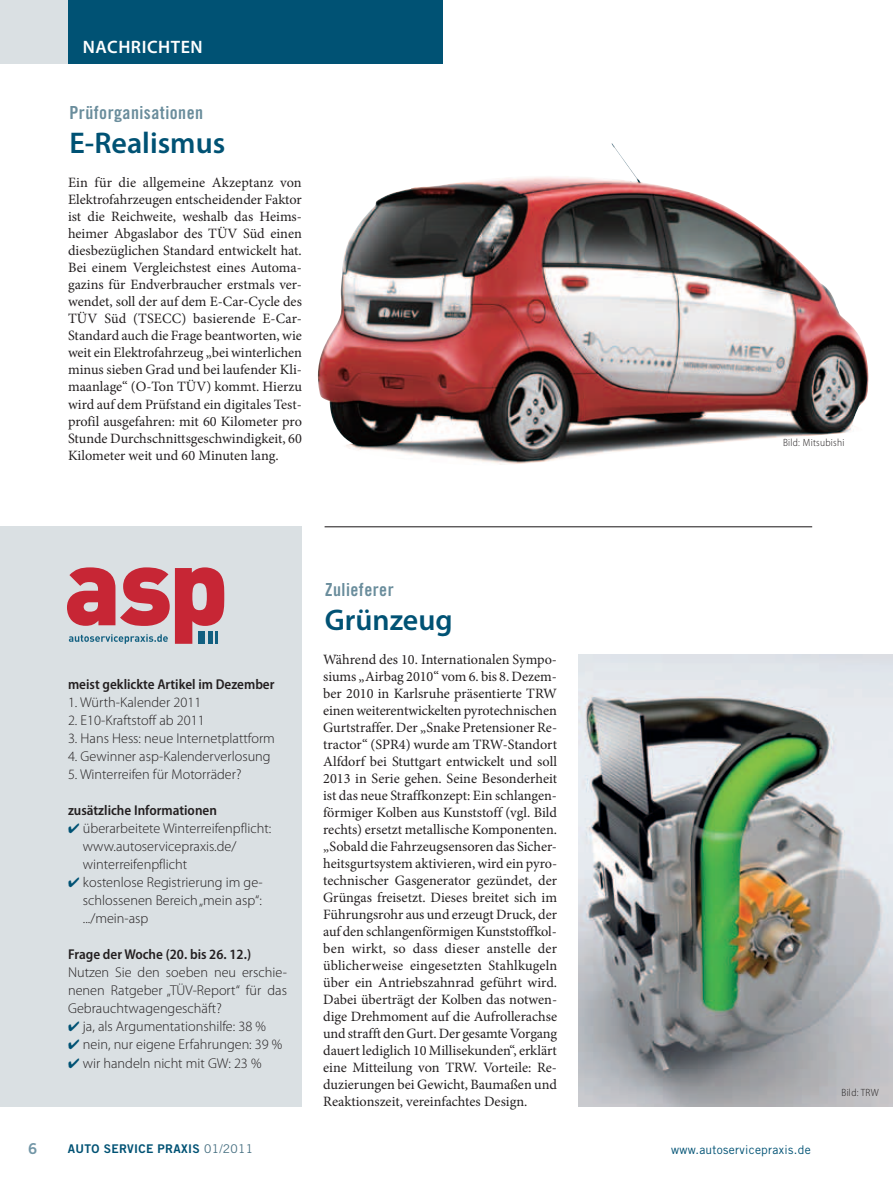
<style>
.page{position:relative;width:893px;height:1187px;background:#fff}
.page>*{position:absolute;margin:0;border:0;box-sizing:border-box;transform-origin:0 0}
.t1{font:600 30px "Myriad Pro";color:#005274}
.t2{font:18px "Trade Gothic LT Std Bd Cn 20";letter-spacing:.025em;color:#6a8d9c}
.t3{font:600 18px "Myriad Pro";letter-spacing:.03em;color:#fff}
.t4{font:15px "Trade Gothic LT Std Bd 2";color:#7195a6}
.t5{font:14.25px/17px "Minion Pro";color:#231f20;text-align:justify}
.t6{font:300 14.25px/18px "Myriad Pro";color:#231f20}
.t7{font:600 semi-condensed 14.25px "Myriad Pro";color:#231f20}
.t8{font:12px "Trade Gothic LT Std Bd 2";letter-spacing:.025em;color:#005274}
.t9{font:12px "Trade Gothic LT Std";letter-spacing:.025em;color:#005274}
.t10{font:300 semi-condensed 10.5px "Myriad Pro";letter-spacing:.025em;color:#231f20}
.s1{font-family:"Trade Gothic LT Std";color:#456e80}
</style>
<div class="page">
<div style="left:0;top:0;width:68px;height:64px;background:#dae0e3"></div>
<div style="left:68px;top:0;width:374px;height:64px;background:#005274"></div>
<hr style="left:325px;top:526px;width:487px;height:1px;background:#231f20">
<div style="left:0;top:526px;width:302px;height:581px;background:#dae0e3"></div>
<svg style="left:67px;top:567px;width:157px;height:76px"></svg>
<img style="left:318px;top:143px;width:550px;height:322px">
<img style="left:578px;top:654px;width:315px;height:452px">
<p class="t3" style="left:83px;top:35px;width:119px">Nachrichten</p>
<p class="t2" style="left:70px;top:102px;width:135px">Prüforganisationen</p>
<h1 class="t1" style="left:70px;top:124px;width:157px">E-Realismus</h1>
<p class="t5" style="left:68px;top:174px;width:235px">Ein für die allgemeine Akzeptanz von Elektrofahrzeugen entscheidender Faktor ist die Reichweite, weshalb das Heims&shy;heimer Abgaslabor des TÜV Süd einen diesbezüglichen Standard entwickelt hat.<br>Bei einem Vergleichstest eines Automa&shy;gazins für Endverbraucher erstmals ver&shy;wendet, soll der auf dem E-Car-Cycle des TÜV Süd (TSECC) basierende E-Car-Standard auch die Frage beantworten, wie weit ein Elektrofahrzeug „bei winterlichen minus sieben Grad und bei laufender Kli&shy;maanlage“ (O-Ton TÜV) kommt. Hierzu wird auf dem Prüfstand ein digitales Test&shy;profil ausgefahren: mit 60 Kilometer pro Stunde Durchschnittsgeschwindigkeit, 60<br>Kilometer weit und 60 Minuten lang.</p>
<p class="t7" style="left:68px;top:676px;width:208px">meist geklickte Artikel im Dezember</p>
<p class="t6" style="left:68px;top:693px;width:135px">1. Würth-Kalender 2011</p>
<p class="t6" style="left:68px;top:711px;width:138px">2. E10-Kraftstoff ab 2011</p>
<p class="t6" style="left:68px;top:729px;width:208px">3. Hans Hess: neue Internetplattform</p>
<p class="t6" style="left:68px;top:747px;width:204px">4. Gewinner asp-Kalenderverlosung</p>
<p class="t6" style="left:68px;top:765px;width:175px">5. Winterreifen für Motorräder?</p>
<p class="t7" style="left:68px;top:802px;width:150px">zusätzliche Informationen</p>
<p class="t6" style="left:83px;top:819px;width:190px">überarbeitete Winterreifenpflicht: www.autoservicepraxis.de/ winterreifenpflicht<br>kostenlose Registrierung im ge&shy;schlossenen Bereich „mein asp“: .../mein-asp</p>
<p class="t7" style="left:68px;top:946px;width:185px">Frage der Woche (20. bis 26. 12.)</p>
<p class="t6" style="left:68px;top:963px;width:220px;text-align:justify">Nutzen Sie den soeben neu erschie&shy;nenen Ratgeber „TÜV-Report“ für das Gebrauchtwagengeschäft?</p>
<p class="t6" style="left:83px;top:1017px;width:201px">ja, als Argumentationshilfe: 38 % nein, nur eigene Erfahrungen: 39 % wir handeln nicht mit GW: 23 %</p>
<p class="t2" style="left:325px;top:578px;width:70px">Zulieferer</p>
<h1 class="t1" style="left:325px;top:600px;width:130px">Grünzeug</h1>
<p class="t5" style="left:323px;top:650px;width:236px">Während des 10. Internationalen Sympo&shy;siums „Airbag 2010“ vom 6. bis 8. Dezem&shy;ber 2010 in Karlsruhe präsentierte TRW einen weiterentwickelten pyrotechnischen Gurtstraffer. Der „Snake Pretensioner Re&shy;tractor“ (SPR4) wurde am TRW-Standort Alfdorf bei Stuttgart entwickelt und soll 2013 in Serie gehen. Seine Besonderheit ist das neue Straffkonzept: Ein schlangen&shy;förmiger Kolben aus Kunststoff (vgl. Bild rechts) ersetzt metallische Komponenten. „Sobald die Fahrzeugsensoren das Sicher&shy;heitsgurtsystem aktivieren, wird ein pyro&shy;technischer Gasgenerator gezündet, der Grüngas freisetzt. Dieses breitet sich im Führungsrohr aus und erzeugt Druck, der auf den schlangenförmigen Kunststoffkol&shy;ben wirkt, so dass dieser anstelle der üblicherweise eingesetzten Stahlkugeln über ein Antriebszahnrad geführt wird.<br>Dabei überträgt der Kolben das notwen&shy;dige Drehmoment auf die Aufrollerachse und strafft den Gurt. Der gesamte Vorgang dauert lediglich 10 Millisekunden“, erklärt eine Mitteilung von TRW. Vorteile: Re&shy;duzierungen bei Gewicht, Baumaßen und Reaktionszeit, vereinfachtes Design.</p>
<p class="t10" style="left:783px;top:437px;width:63px">Bild: Mitsubishi</p>
<p class="t10" style="left:841px;top:1086px;width:39px">Bild: TRW</p>
<p class="t4" style="left:28px;top:1139px;width:11px">6</p>
<p class="t8" style="left:68px;top:1141px;width:187px">AUTO SERVICE PRAXIS <span class="s1">01/2011</span></p>
<p class="t9" style="left:671px;top:1141px;width:141px">www.autoservicepraxis.de</p>
</div>
